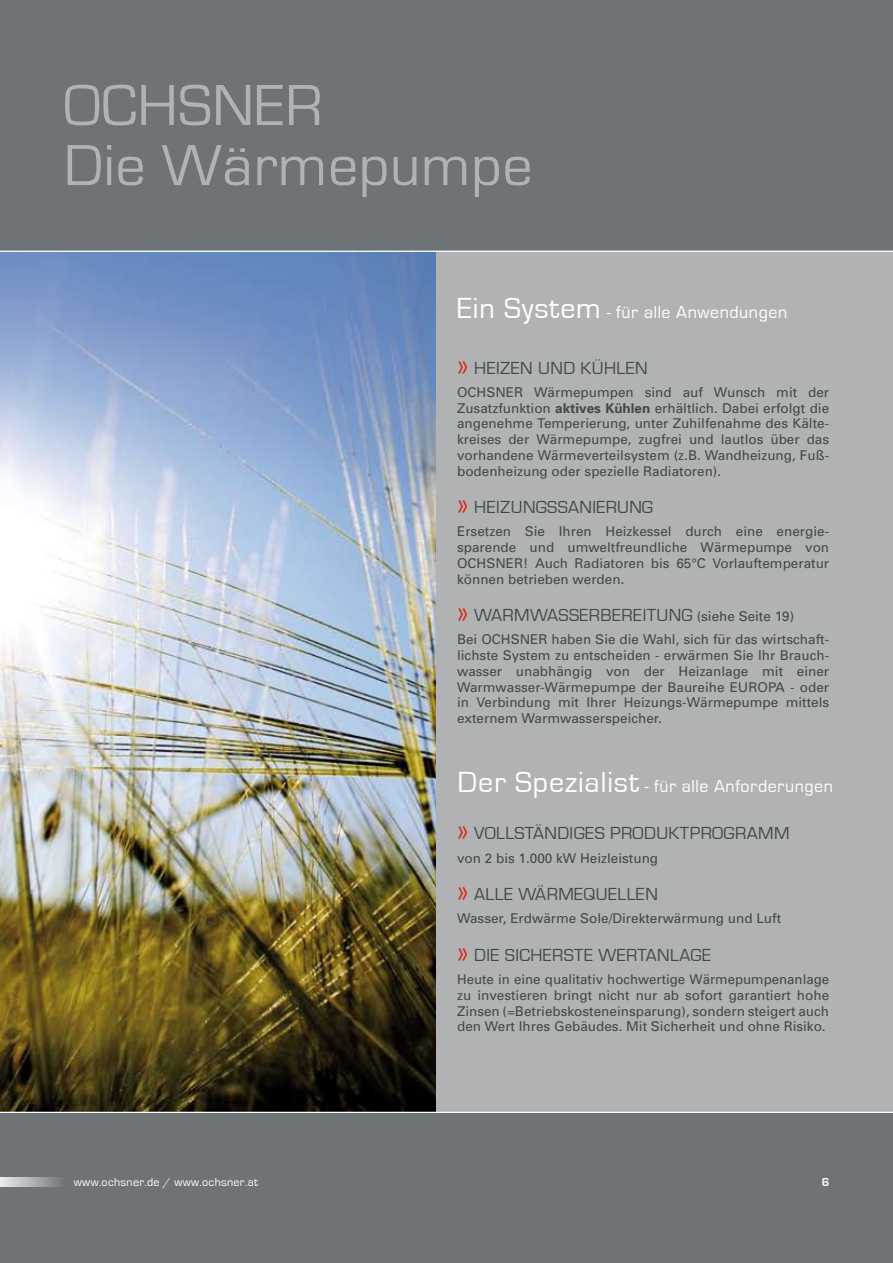
<style>
.page{position:relative;width:893px;height:1263px;background:#fff}
.page>*{position:absolute;margin:0;border:0;box-sizing:border-box;transform-origin:0 0}
.t1{font:60px/60px "Eurostile";letter-spacing:.01em;color:#b1b2b3}
.t2{font:18px "Eurostile T";letter-spacing:.025em;color:#434748}
.t3{font:18px "Eurostile";letter-spacing:.03em;color:#fff}
.t4{font:13.5px/15.8px "Univers";color:#434748;text-align:justify}
.t5{font:12px "Eurostile";letter-spacing:.025em;color:#fff}
.t6{font:700 12px "Eurostile";color:#fff}
.s1{font-size:30px}
.s2{font-size:25.5px;color:#da230e}
.s3{font-weight:700}
.s4{font-family:"Univers";font-size:13.5px}
</style>
<div class="page">
<div style="left:0;top:249px;width:893px;height:888px;background:#b1b2b3"></div>
<div style="left:0;top:0;width:893px;height:250px;background:#6e7375"></div>
<div style="left:0;top:1113px;width:893px;height:150px;background:#6e7375"></div>
<svg style="left:0;top:1178px;width:60px;height:8px"></svg>
<img style="left:0;top:252px;width:436px;height:860px">
<hr style="left:0;top:251px;width:893px;height:1px;background:#fff">
<hr style="left:0;top:1112px;width:893px;height:1px;background:#fff">
<h1 class="t1" style="left:64px;top:77px;width:470px">OCHSNER<br>Die Wärmepumpe</h1>
<h2 class="t3" style="left:457px;top:302px;width:332px"><span class="s1">Ein System</span> - für alle Anwendungen</h2>
<h2 class="t2" style="left:457px;top:358px;width:40px"><span class="s2">»</span> HEIZEN</h2>
<h2 class="t2" style="left:538px;top:358px;width:111px">UND KÜHLEN</h2>
<p class="t4" style="left:457px;top:384px;width:374px">OCHSNER Wärmepumpen sind auf Wunsch mit der Zusatzfunktion <span class="s3">aktives Kühlen</span> erhältlich. Dabei erfolgt die angenehme Temperierung, unter Zuhilfenahme des Kälte&shy;kreises der Wärmepumpe, zugfrei und lautlos über das vorhandene Wärmeverteilsystem (z.B. Wandheizung, Fuß&shy;bodenheizung oder spezielle Radiatoren).</p>
<h2 class="t2" style="left:457px;top:497px;width:197px"><span class="s2">»</span> HEIZUNGSSANIERUNG</h2>
<p class="t4" style="left:457px;top:523px;width:374px">Ersetzen Sie Ihren Heizkessel durch eine energie&shy;sparende und umweltfreundliche Wärmepumpe von OCHSNER! Auch Radiatoren bis 65°C Vorlauftemperatur können betrieben werden.</p>
<h2 class="t2" style="left:457px;top:605px;width:339px"><span class="s2">»</span> WARMWASSERBEREITUNG <span class="s4">(siehe Seite 19)</span></h2>
<p class="t4" style="left:457px;top:631px;width:374px">Bei OCHSNER haben Sie die Wahl, sich für das wirtschaft&shy;lichste System zu entscheiden - erwärmen Sie Ihr Brauch&shy;wasser unabhängig von der Heizanlage mit einer Warmwasser-Wärmepumpe der Baureihe EUROPA - oder in Verbindung mit Ihrer Heizungs-Wärmepumpe mittels externem Warmwasserspeicher.</p>
<h2 class="t3" style="left:458px;top:776px;width:377px"><span class="s1">Der Spezialist</span> - für alle Anforderungen</h2>
<h2 class="t2" style="left:457px;top:824px;width:334px"><span class="s2">»</span> VOLLSTÄNDIGES PRODUKTPROGRAMM</h2>
<p class="t4" style="left:457px;top:850px;width:203px">von 2 bis 1.000 kW Heizleistung</p>
<h2 class="t2" style="left:457px;top:884px;width:202px"><span class="s2">»</span> ALLE WÄRMEQUELLEN</h2>
<p class="t4" style="left:457px;top:910px;width:326px">Wasser, Erdwärme Sole/Direkterwärmung und Luft</p>
<h2 class="t2" style="left:457px;top:945px;width:255px"><span class="s2">»</span> DIE SICHERSTE WERTANLAGE</h2>
<p class="t4" style="left:457px;top:971px;width:374px">Heute in eine qualitativ hochwertige Wärmepumpenanlage zu investieren bringt nicht nur ab sofort garantiert hohe Zinsen (=Betriebskosteneinsparung), sondern steigert auch den Wert Ihres Gebäudes. Mit Sicherheit und ohne Risiko.</p>
<p class="t5" style="left:74px;top:1175px;width:186px">www.ochsner.de / www.ochsner.at</p>
<p class="t6" style="left:822px;top:1175px;width:9px">6</p>
</div>
